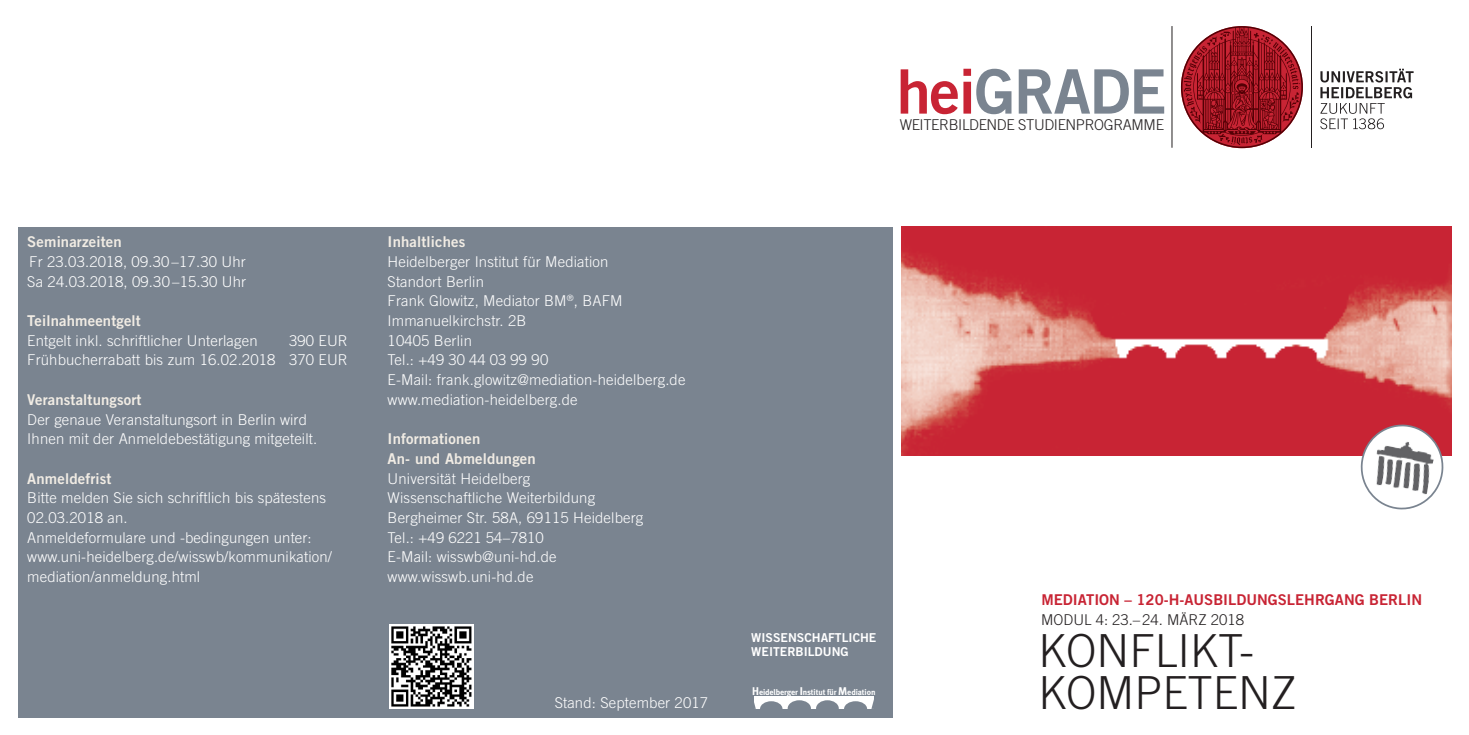
<style>
.page{position:relative;width:1469px;height:735px;background:#fff}
.page>*{position:absolute;margin:0;border:0;box-sizing:border-box;transform-origin:0 0}
.Schrift_LOGO{font:61.25px "Trade Gothic LT Std Bd 2";letter-spacing:-.02em;color:#7a8490}
._01_Trade_Gothic_LT{font:300 45.5px "Trade Gothic LT Std";color:#231f20}
._00_Fließtext_Rückse{font:300 14.88px/19.6px "Trade Gothic LT Std";letter-spacing:.01em;color:#fff}
._07_Headline_Rücksei{font:14.88px/19.6px "Trade Gothic LT Std Bd 2";letter-spacing:.01em;color:#f1ece4}
.TN_Engelte{font:300 14.88px/19.6px "Trade Gothic LT Std";letter-spacing:.01em;color:#fff;text-align:right}
._02_Trade_Gothic_LT{font:14.88px "Trade Gothic LT Std Bd 2";color:#c82434}
.Schrift_LOGO-2{font:300 14.88px "Trade Gothic LT Std";letter-spacing:-.025em;color:#231f20}
._02_Trade_Gothic_LT-2{font:300 14.88px "Trade Gothic LT Std";color:#231f20}
.WissWB_Titel{font:12.25px/14px "Trade Gothic LT Std Bd 2";color:#fff}
.t1{font:700 8.22px "Meta";letter-spacing:-.01em;color:#fff}
.s1{color:#c82434}
.s2{font-size:11.2px}
</style>
<div class="page">
<hr style="left:1171px;top:26px;width:1px;height:122px;background:#231f20">
<svg style="left:1320px;top:69px;width:93px;height:60px"></svg>
<hr style="left:1311px;top:26px;width:1px;height:122px;background:#231f20">
<svg style="left:1180px;top:26px;width:122px;height:122px"></svg>
<div style="left:18px;top:227px;width:874px;height:490px;background:#7a8490"></div>
<img style="left:901px;top:227px;width:550px;height:228px">
<img style="left:389px;top:624px;width:84px;height:84px">
<div style="left:753px;top:696px;width:120px;height:12px;background:#fff"></div>
<svg style="left:844px;top:696px;width:30px;height:12px"></svg>
<svg style="left:753px;top:697px;width:85px;height:11px"></svg>
<svg style="left:1358px;top:422px;width:87px;height:88px"></svg>
<img style="left:1366px;top:433px;width:70px;height:64px">
<p class="_07_Headline_Rücksei" style="left:27px;top:232px;width:96px">Seminarzeiten</p>
<p class="_00_Fließtext_Rückse" style="left:29px;top:251px;width:218px">Fr 23.03.2018, 09.30 –17.30 Uhr</p>
<p class="_00_Fließtext_Rückse" style="left:27px;top:271px;width:220px">Sa 24.03.2018, 09.30 –15.30 Uhr</p>
<p class="_07_Headline_Rücksei" style="left:27px;top:310px;width:115px">Teilnahmeentgelt</p>
<p class="TN_Engelte" style="left:27px;top:330px;width:232px">Entgelt inkl. schriftlicher Unterlagen</p>
<p class="TN_Engelte" style="left:27px;top:330px;width:322px">390 EUR<br>Frühbucherrabatt bis zum 16.02.2018 370 EUR</p>
<p class="_07_Headline_Rücksei" style="left:27px;top:389px;width:116px">Veranstaltungsort</p>
<p class="_00_Fließtext_Rückse" style="left:27px;top:409px;width:291px">Der genaue Veranstaltungsort in Berlin wird<br>Ihnen mit der Anmeldebestätigung mitgeteilt.</p>
<p class="_07_Headline_Rücksei" style="left:27px;top:468px;width:86px">Anmeldefrist</p>
<p class="_00_Fließtext_Rückse" style="left:27px;top:488px;width:306px">Bitte melden Sie sich schriftlich bis spätestens 02.03.2018 an.<br>Anmeldeformulare und -bedingungen unter: www.uni-heidelberg.de/wisswb/kommunikation/ mediation/anmeldung.html</p>
<p class="_07_Headline_Rücksei" style="left:387px;top:232px;width:79px">Inhaltliches</p>
<p class="_00_Fließtext_Rückse" style="left:387px;top:251px;width:222px">Heidelberger Institut für Mediation<br>Standort Berlin</p>
<p class="_00_Fließtext_Rückse" style="left:387px;top:291px;width:236px">Frank Glowitz, Mediator BM<sup>®</sup>, BAFM</p>
<p class="_00_Fließtext_Rückse" style="left:387px;top:310px;width:140px">Immanuelkirchstr. 2B</p>
<p class="_00_Fließtext_Rückse" style="left:387px;top:330px;width:86px">10405 Berlin</p>
<p class="_00_Fließtext_Rückse" style="left:387px;top:350px;width:162px">Tel.: +49 30 44 03 99 90</p>
<p class="_00_Fließtext_Rückse" style="left:387px;top:369px;width:299px">E-Mail: frank.glowitz@mediation-heidelberg.de www.mediation-heidelberg.de</p>
<p class="_07_Headline_Rücksei" style="left:387px;top:428px;width:150px">Informationen<br>An- und Abmeldungen</p>
<p class="_00_Fließtext_Rückse" style="left:387px;top:468px;width:209px">Universität Heidelberg<br>Wissenschaftliche Weiterbildung</p>
<p class="_00_Fließtext_Rückse" style="left:387px;top:507px;width:257px">Bergheimer Str. 58A, 69115 Heidelberg<br>Tel.: +49 6221 54–7810<br>E-Mail: wisswb@uni-hd.de www.wisswb.uni-hd.de</p>
<p class="_00_Fließtext_Rückse" style="left:554px;top:692px;width:155px">Stand: September 2017</p>
<p class="Schrift_LOGO" style="left:896px;top:54px;width:271px"><span class="s1">hei</span>GRADE</p>
<p class="Schrift_LOGO-2" style="left:899px;top:116px;width:266px">WEITERBILDENDE STUDIENPROGRAMME</p>
<p class="WissWB_Titel" style="left:751px;top:630px;width:127px">WISSENSCHAFTLICHE<br>WEITERBILDUNG</p>
<p class="t1" style="left:752px;top:686px;width:125px"><span class="s2">H</span>eidelberger <span class="s2">I</span>nstitut für <span class="s2">M</span>ediation</p>
<p class="_02_Trade_Gothic_LT" style="left:1041px;top:590px;width:382px">MEDIATION – 120-H-AUSBILDUNGSLEHRGANG BERLIN</p>
<p class="_02_Trade_Gothic_LT-2" style="left:1041px;top:610px;width:204px">MODUL 4: 23.–24. MÄRZ 2018</p>
<p class="_01_Trade_Gothic_LT" style="left:1038px;top:623px;width:217px">KONFLIKT-</p>
<p class="_01_Trade_Gothic_LT" style="left:1038px;top:665px;width:259px">KOMPETENZ</p>
</div>
